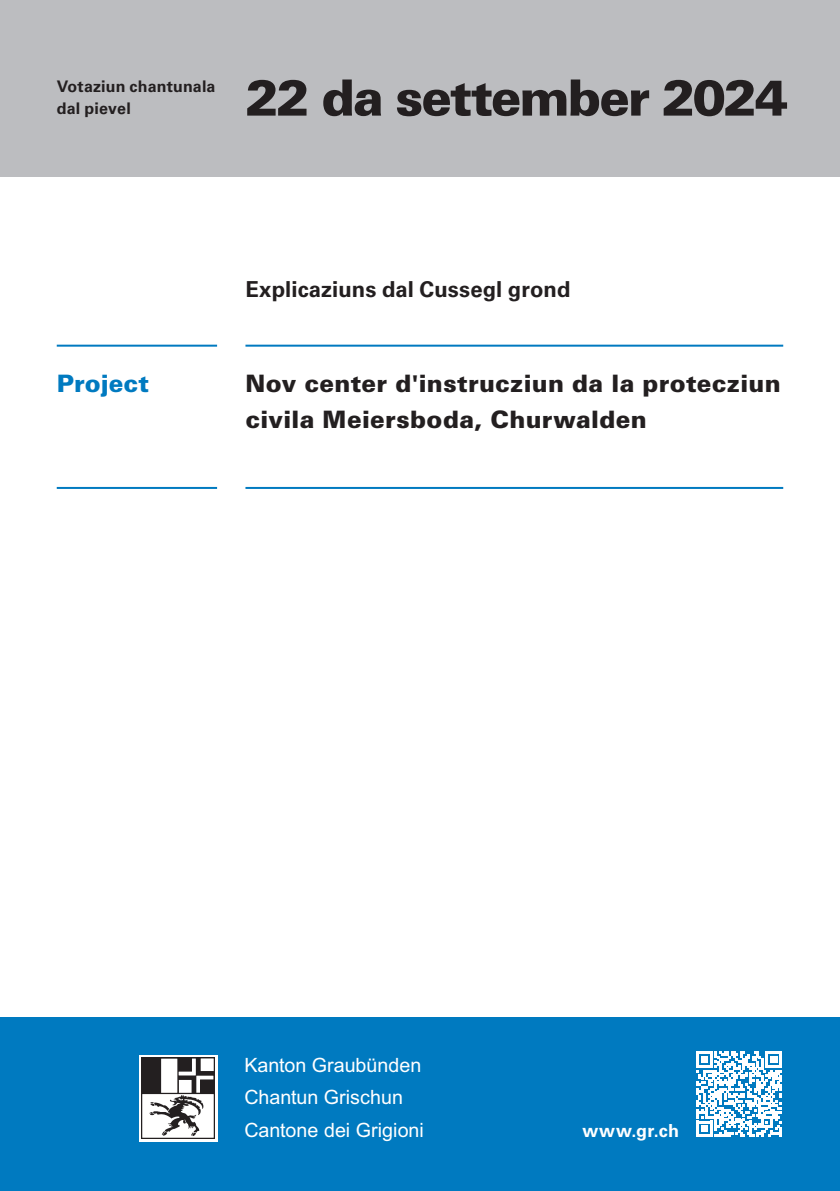
<style>
.page{position:relative;width:840px;height:1191px;background:#fff}
.page>*{position:absolute;margin:0;border:0;box-sizing:border-box;transform-origin:0 0}
.t1{font:900 50px "Univers LT Std";letter-spacing:-.04em;color:#231f20}
.t2{font:900 24px/36px "Univers LT Std";letter-spacing:.01em;color:#231f20}
.t3{font:900 24px "Univers LT Std";color:#007ac0}
.t4{font:700 22px "Univers LT Std";letter-spacing:.005em;color:#231f20}
.t5{font:19.6px/32.2px "Arial";color:#fff}
.t6{font:700 18px "Univers LT Std";letter-spacing:.03em;color:#fff}
.t7{font:700 16px/22px "Univers LT Std";letter-spacing:.01em;color:#231f20}
</style>
<div class="page">
<div style="left:0;top:0;width:839px;height:177px;background:#bcbdc0"></div>
<hr style="left:245px;top:345px;width:537px;height:2px;background:#007ac0">
<div style="left:0;top:1017px;width:839px;height:174px;background:#007ac0"></div>
<div style="left:139px;top:1055px;width:78px;height:86px;background:linear-gradient(to right,#fff,#fff)"></div>
<img style="left:141px;top:1057px;width:74px;height:81px">
<svg style="left:696px;top:1051px;width:85px;height:86px"></svg>
<hr style="left:57px;top:345px;width:160px;height:2px;background:#007ac0">
<hr style="left:57px;top:487px;width:160px;height:2px;background:#007ac0">
<hr style="left:245px;top:487px;width:537px;height:2px;background:#007ac0">
<p class="t7" style="left:57px;top:75px;width:160px">Votaziun chantunala dal pievel</p>
<p class="t1" style="left:245px;top:66px;width:544px">22 da settember 2024</p>
<p class="t3" style="left:57px;top:369px;width:94px">Project</p>
<p class="t4" style="left:245px;top:276px;width:326px">Explicaziuns dal Cussegl grond</p>
<p class="t2" style="left:245px;top:365px;width:536px">Nov center d'instrucziun da la protecziun civila Meiersboda, Churwalden</p>
<p class="t5" style="left:244px;top:1049px;width:181px">Kanton Graubünden<br>Chantun Grischun<br>Cantone dei Grigioni</p>
<p class="t6" style="left:582px;top:1120px;width:98px">www.gr.ch</p>
</div>
